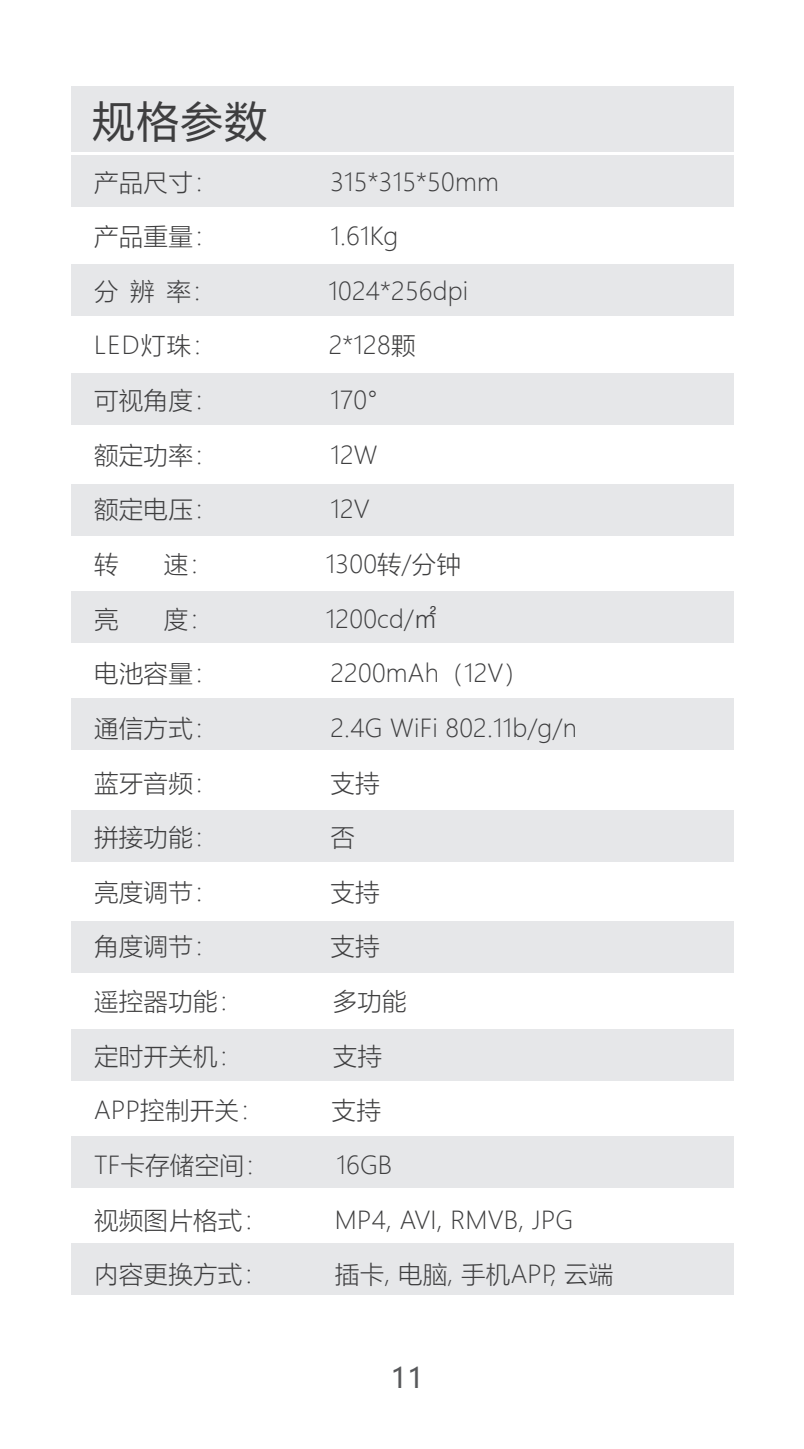
<style>
.page{position:relative;width:804px;height:1449px;background:#fff}
.page>*{position:absolute;margin:0;border:0;box-sizing:border-box;transform-origin:0 0}
.t1{font:42px "Microsoft Ya Hei";color:#3e3e3f}
.t2{font:28px "Microsoft Ya Hei";color:#57585a}
.t3{font:300 24.5px "Microsoft Ya Hei";letter-spacing:.01em;color:#3e3e3f}
</style>
<div class="page">
<div style="left:71px;top:86px;width:662px;height:66px;background:#e6e7e9"></div>
<div style="left:71px;top:155px;width:662px;height:52px;background:#e6e7e9"></div>
<div style="left:71px;top:264px;width:662px;height:52px;background:#e6e7e9"></div>
<div style="left:71px;top:373px;width:662px;height:52px;background:#e6e7e9"></div>
<div style="left:71px;top:484px;width:662px;height:52px;background:#e6e7e9"></div>
<div style="left:71px;top:591px;width:662px;height:52px;background:#e6e7e9"></div>
<div style="left:71px;top:698px;width:662px;height:52px;background:#e6e7e9"></div>
<div style="left:71px;top:810px;width:662px;height:52px;background:#e6e7e9"></div>
<div style="left:71px;top:921px;width:662px;height:52px;background:#e6e7e9"></div>
<div style="left:71px;top:1029px;width:662px;height:52px;background:#e6e7e9"></div>
<div style="left:71px;top:1136px;width:662px;height:52px;background:#e6e7e9"></div>
<div style="left:71px;top:1243px;width:662px;height:52px;background:#e6e7e9"></div>
<h1 class="t1" style="left:93px;top:92px;width:176px">规格参数</h1>
<p class="t3" style="left:94px;top:165px;width:125px">产品尺寸：</p>
<p class="t3" style="left:330px;top:165px;width:170px">315*315*50mm</p>
<p class="t3" style="left:94px;top:220px;width:125px">产品重量：</p>
<p class="t3" style="left:330px;top:220px;width:69px">1.61Kg</p>
<p class="t3" style="left:94px;top:275px;width:123px">分辨率：</p>
<p class="t3" style="left:328px;top:275px;width:141px">1024*256dpi</p>
<p class="t3" style="left:94px;top:329px;width:123px">LED灯珠：</p>
<p class="t3" style="left:329px;top:329px;width:88px">2*128颗</p>
<p class="t3" style="left:94px;top:384px;width:125px">可视角度：</p>
<p class="t3" style="left:330px;top:384px;width:49px">170°</p>
<p class="t3" style="left:94px;top:438px;width:125px">额定功率：</p>
<p class="t3" style="left:330px;top:438px;width:49px">12W</p>
<p class="t3" style="left:94px;top:493px;width:125px">额定电压：</p>
<p class="t3" style="left:330px;top:493px;width:41px">12V</p>
<p class="t3" style="left:94px;top:548px;width:26px">转</p>
<p class="t3" style="left:164px;top:548px;width:51px">速：</p>
<p class="t3" style="left:326px;top:548px;width:137px">1300转/分钟</p>
<p class="t3" style="left:94px;top:602px;width:26px">亮</p>
<p class="t3" style="left:164px;top:602px;width:51px">度：</p>
<p class="t3" style="left:326px;top:602px;width:114px">1200cd/㎡</p>
<p class="t3" style="left:94px;top:657px;width:125px">电池容量：</p>
<p class="t3" style="left:330px;top:657px;width:199px">2200mAh（12V）</p>
<p class="t3" style="left:94px;top:712px;width:125px">通信方式：</p>
<p class="t3" style="left:330px;top:712px;width:248px">2.4G WiFi 802.11b/g/n</p>
<p class="t3" style="left:94px;top:766px;width:125px">蓝牙音频：</p>
<p class="t3" style="left:330px;top:766px;width:51px">支持</p>
<p class="t3" style="left:94px;top:821px;width:125px">拼接功能：</p>
<p class="t3" style="left:330px;top:821px;width:26px">否</p>
<p class="t3" style="left:94px;top:875px;width:125px">亮度调节：</p>
<p class="t3" style="left:330px;top:875px;width:51px">支持</p>
<p class="t3" style="left:94px;top:930px;width:125px">角度调节：</p>
<p class="t3" style="left:330px;top:930px;width:51px">支持</p>
<p class="t3" style="left:94px;top:985px;width:150px">遥控器功能：</p>
<p class="t3" style="left:333px;top:985px;width:75px">多功能</p>
<p class="t3" style="left:94px;top:1039px;width:150px">定时开关机：</p>
<p class="t3" style="left:333px;top:1039px;width:51px">支持</p>
<p class="t3" style="left:94px;top:1094px;width:171px">APP控制开关：</p>
<p class="t3" style="left:331px;top:1094px;width:51px">支持</p>
<p class="t3" style="left:94px;top:1148px;width:176px">TF卡存储空间：</p>
<p class="t3" style="left:336px;top:1148px;width:57px">16GB</p>
<p class="t3" style="left:94px;top:1203px;width:174px">视频图片格式：</p>
<p class="t3" style="left:335px;top:1203px;width:240px">MP4, AVI, RMVB, JPG</p>
<p class="t3" style="left:94px;top:1258px;width:174px">内容更换方式：</p>
<p class="t3" style="left:335px;top:1258px;width:280px">插卡, 电脑, 手机APP, 云端</p>
<p class="t2" style="left:391px;top:1358px;width:35px">11</p>
</div>
